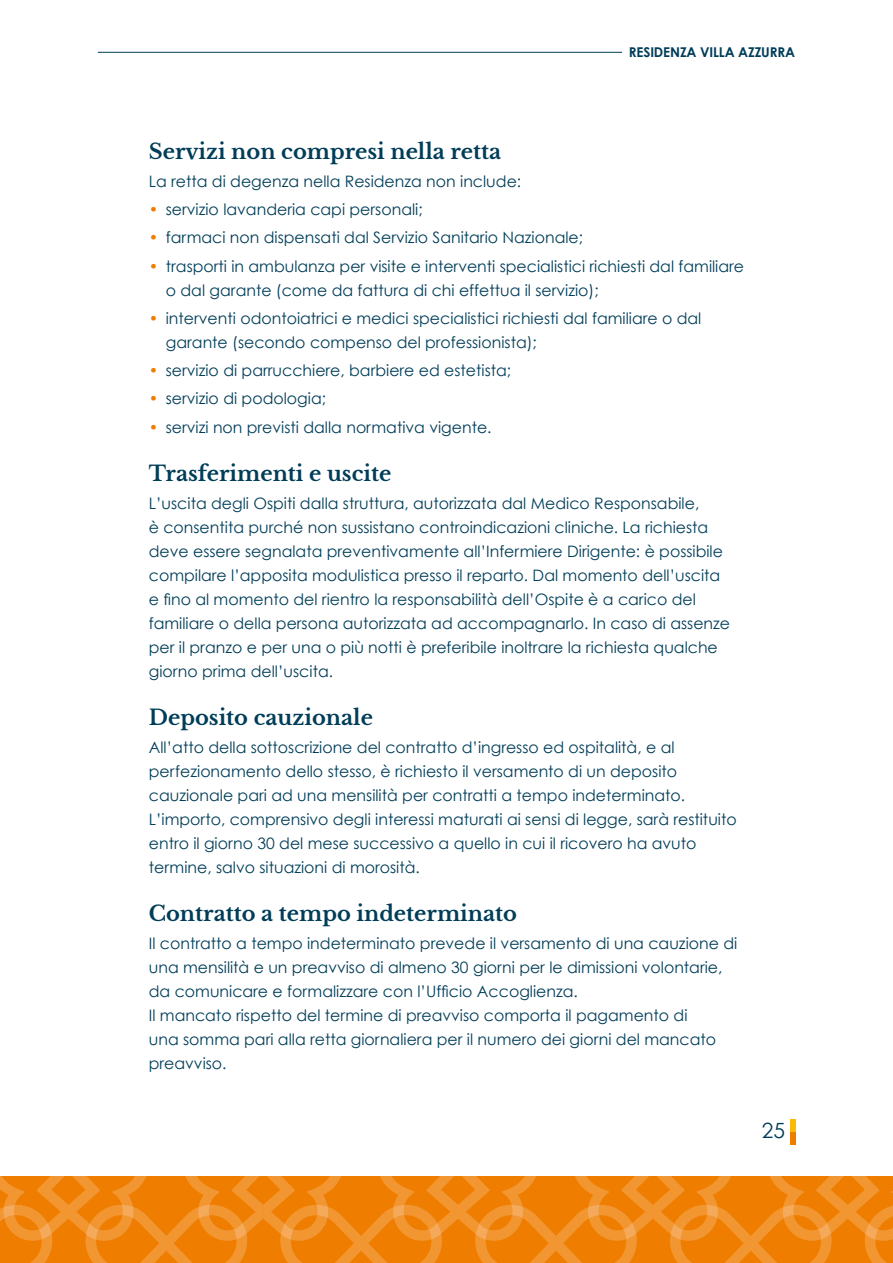
<style>
.page{position:relative;width:893px;height:1263px;background:#fff}
.page>*{position:absolute;margin:0;border:0;box-sizing:border-box;transform-origin:0 0}
.t1{font:700 21px "Libre Baskerville";color:#003d58}
.t2{font:21px "Century Gothic";color:#003d58}
.t3{font:15.75px/24px "Century Gothic";color:#003d58}
.t4{font:700 13.5px "Century Gothic";letter-spacing:-.01em;color:#003d58}
.s1{color:#ef7d00}
</style>
<div class="page">
<svg style="left:0;top:1176px;width:893px;height:87px;background:#f08714"></svg>
<hr style="left:98px;top:52px;width:524px;height:1px;background:#003d58">
<div style="left:790px;top:1132px;width:5px;height:12px;background:#ef7d00"></div>
<div style="left:790px;top:1119px;width:5px;height:13px;background:#fbb908"></div>
<p class="t4" style="left:629px;top:44px;width:168px">RESIDENZA VILLA AZZURRA</p>
<h1 class="t1" style="left:149px;top:138px;width:354px">Servizi non compresi nella retta</h1>
<p class="t3" style="left:149px;top:169px;width:374px">La retta di degenza nella Residenza non include:</p>
<p class="t3" style="left:149px;top:197px;width:275px"><span class="s1">•</span> servizio lavanderia capi personali;</p>
<p class="t3" style="left:149px;top:225px;width:436px"><span class="s1">•</span> farmaci non dispensati dal Servizio Sanitario Nazionale;</p>
<p class="t3" style="left:166px;top:254px;width:580px;text-indent:-17px"><span class="s1">•</span> trasporti in ambulanza per visite e interventi specialistici richiesti dal familiare o dal garante (come da fattura di chi effettua il servizio);</p>
<p class="t3" style="left:166px;top:306px;width:537px;text-indent:-17px"><span class="s1">•</span> interventi odontoiatrici e medici specialistici richiesti dal familiare o dal garante (secondo compenso del professionista);</p>
<p class="t3" style="left:149px;top:358px;width:364px"><span class="s1">•</span> servizio di parrucchiere, barbiere ed estetista;</p>
<p class="t3" style="left:149px;top:386px;width:179px"><span class="s1">•</span> servizio di podologia;</p>
<p class="t3" style="left:149px;top:415px;width:344px"><span class="s1">•</span> servizi non previsti dalla normativa vigente.</p>
<h1 class="t1" style="left:149px;top:460px;width:244px">Trasferimenti e uscite</h1>
<p class="t3" style="left:149px;top:491px;width:583px">L’uscita degli Ospiti dalla struttura, autorizzata dal Medico Responsabile,<br>è consentita purché non sussistano controindicazioni cliniche. La richiesta deve essere segnalata preventivamente all’Infermiere Dirigente: è possibile compilare l’apposita modulistica presso il reparto. Dal momento dell’uscita e fino al momento del rientro la responsabilità dell’Ospite è a carico del familiare o della persona autorizzata ad accompagnarlo. In caso di assenze per il pranzo e per una o più notti è preferibile inoltrare la richiesta qualche giorno prima dell’uscita.</p>
<h1 class="t1" style="left:149px;top:704px;width:226px">Deposito cauzionale</h1>
<p class="t3" style="left:149px;top:735px;width:589px">All’atto della sottoscrizione del contratto d’ingresso ed ospitalità, e al perfezionamento dello stesso, è richiesto il versamento di un deposito cauzionale pari ad una mensilità per contratti a tempo indeterminato.<br>L’importo, comprensivo degli interessi maturati ai sensi di legge, sarà restituito entro il giorno 30 del mese successivo a quello in cui il ricovero ha avuto termine, salvo situazioni di morosità.</p>
<h1 class="t1" style="left:149px;top:901px;width:370px">Contratto a tempo indeterminato</h1>
<p class="t3" style="left:149px;top:931px;width:590px">Il contratto a tempo indeterminato prevede il versamento di una cauzione di una mensilità e un preavviso di almeno 30 giorni per le dimissioni volontarie, da comunicare e formalizzare con l’Ufficio Accoglienza.<br>Il mancato rispetto del termine di preavviso comporta il pagamento di<br>una somma pari alla retta giornaliera per il numero dei giorni del mancato preavviso.</p>
<h1 class="t2" style="left:762px;top:1118px;width:25px">25</h1>
</div>
